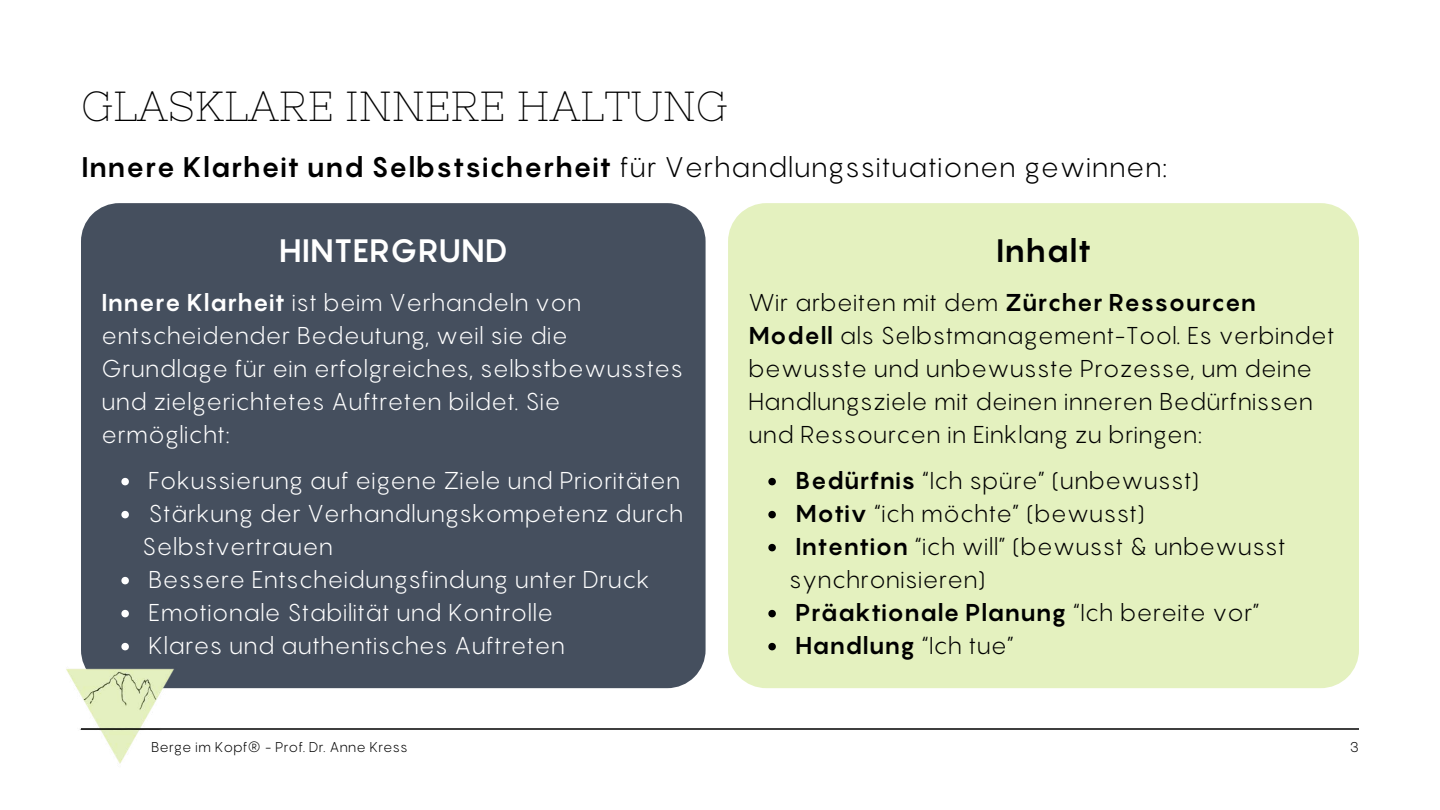
<style>
.page{position:relative;width:1440px;height:810px;background:#fff}
.page>*{position:absolute;margin:0;border:0;box-sizing:border-box;transform-origin:0 0}
.t1{font:42px "Nixie One";color:#000}
.t2{font:700 32px "Pangram";color:#fff}
.t3{font:700 32px "Pangram";color:#000}
.t4{font:28px "Pangram";letter-spacing:.01em;color:#000}
.t5{font:24px/33px "Pangram";color:#fff}
.t6{font:24px/33px "Pangram";color:#000}
.t7{font:14px "Pangram";color:#000}
.s1{font-weight:700}
</style>
<div class="page">
<div style="left:81px;top:203px;width:625px;height:485px;background:#454f5e"></div>
<img style="left:66px;top:647px;width:121px;height:117px">
<hr style="left:81px;top:728px;width:1278px;height:2px;background:#000">
<div style="left:728px;top:203px;width:631px;height:485px;background:#e4f1bf"></div>
<svg style="left:121px;top:478px;width:8px;height:7px"></svg>
<svg style="left:121px;top:511px;width:8px;height:7px"></svg>
<svg style="left:121px;top:577px;width:8px;height:7px"></svg>
<svg style="left:121px;top:610px;width:8px;height:7px"></svg>
<svg style="left:121px;top:643px;width:8px;height:7px"></svg>
<svg style="left:768px;top:478px;width:8px;height:7px"></svg>
<svg style="left:768px;top:511px;width:8px;height:7px"></svg>
<svg style="left:768px;top:544px;width:8px;height:7px"></svg>
<svg style="left:768px;top:610px;width:8px;height:7px"></svg>
<svg style="left:768px;top:643px;width:8px;height:7px"></svg>
<h1 class="t1" style="left:81px;top:82px;width:649px">GLASKLARE INNERE HALTUNG</h1>
<p class="t4" style="left:81px;top:145px;width:1088px"><span class="s1">Innere Klarheit und Selbstsicherheit</span> für Verhandlungssituationen gewinnen:</p>
<h2 class="t2" style="left:279px;top:224px;width:230px">HINTERGRUND</h2>
<p class="t5" style="left:101px;top:283px;width:583px"><span class="s1">Innere Klarheit</span> ist beim Verhandeln von entscheidender Bedeutung, weil sie die Grundlage für ein erfolgreiches, selbstbewusstes und zielgerichtetes Auftreten bildet. Sie ermöglicht:</p>
<p class="t5" style="left:142px;top:462px;width:543px">Fokussierung auf eigene Ziele und Prioritäten Stärkung der Verhandlungskompetenz durch Selbstvertrauen<br>Bessere Entscheidungsfindung unter Druck Emotionale Stabilität und Kontrolle<br>Klares und authentisches Auftreten</p>
<h2 class="t3" style="left:996px;top:224px;width:97px">Inhalt</h2>
<p class="t6" style="left:748px;top:283px;width:588px">Wir arbeiten mit dem <span class="s1">Zürcher Ressourcen Modell</span> als Selbstmanagement-Tool. Es verbindet bewusste und unbewusste Prozesse, um deine Handlungsziele mit deinen inneren Bedürfnissen und Ressourcen in Einklang zu bringen:</p>
<p class="t6" style="left:789px;top:462px;width:498px"><span class="s1">Bedürfnis</span> &lt;Ich spüre= (unbewusst)<br><span class="s1">Motiv</span> &lt;ich möchte= (bewusst)<br><span class="s1">Intention</span> &lt;ich will= (bewusst &amp; unbewusst synchronisieren)<br><span class="s1">Präaktionale Planung</span> &lt;Ich bereite vor=<br><span class="s1">Handlung</span> &lt;Ich tue=</p>
<p class="t7" style="left:151px;top:736px;width:258px">Berge im Kopf® - Prof. Dr. Anne Kress</p>
<p class="t7" style="left:1350px;top:736px;width:11px">3</p>
</div>
